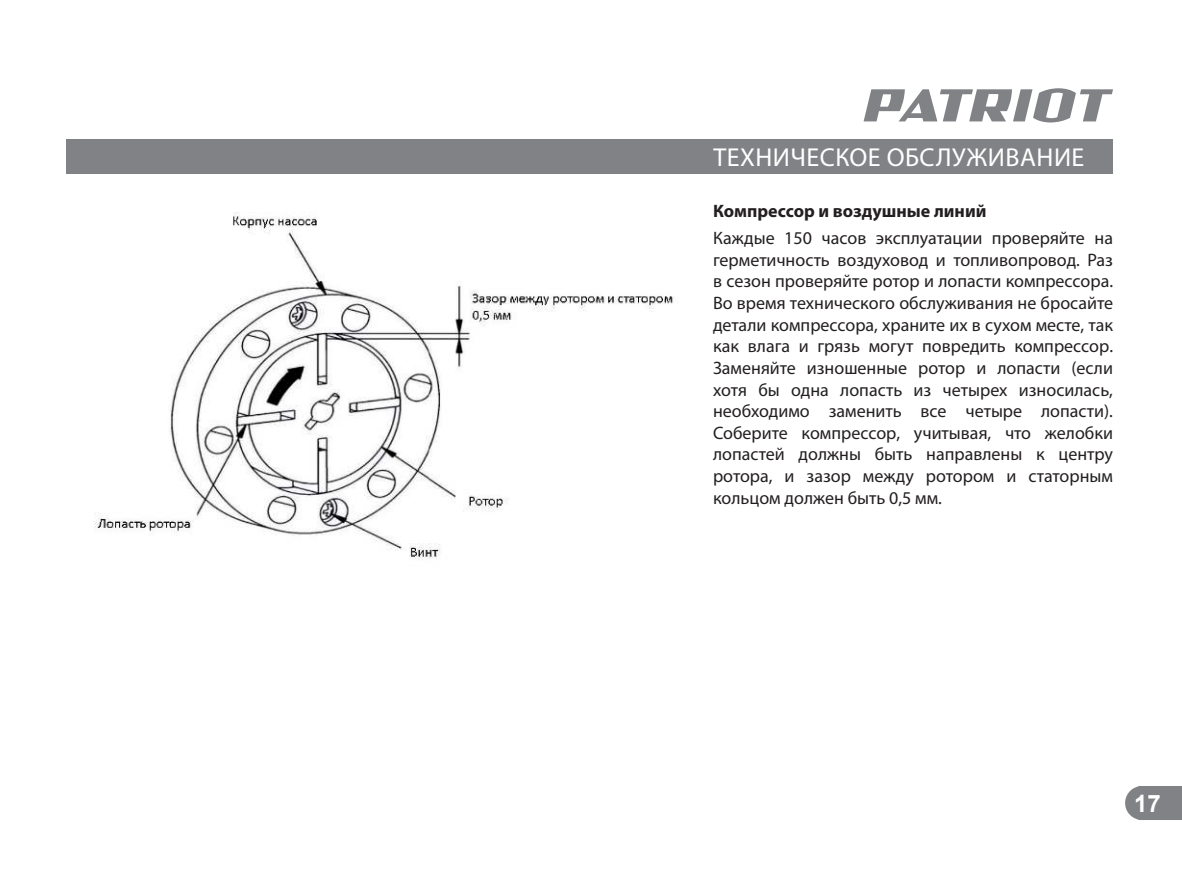
<style>
.page{position:relative;width:1182px;height:872px;background:#fff}
.page>*{position:absolute;margin:0;border:0;box-sizing:border-box;transform-origin:0 0}
.t1{font:26px "Myriad Pro";letter-spacing:.02em;color:#fff}
.t2{font:700 24px "Arial";color:#fff}
.t3{font:18px/21.6px "Myriad Pro";color:#231f20;text-align:justify}
.t4{font:700 18px "Myriad Pro";color:#231f20}
</style>
<div class="page">
<svg style="left:1125px;top:786px;width:57px;height:34px;background:#888a8d"></svg>
<svg style="left:864px;top:88px;width:249px;height:34px"></svg>
<div style="left:66px;top:139px;width:1047px;height:34px;background:#808285"></div>
<img style="left:95px;top:212px;width:579px;height:347px">
<h1 class="t1" style="left:713px;top:145px;width:373px">ТЕХНИЧЕСКОЕ ОБСЛУЖИВАНИЕ</h1>
<p class="t4" style="left:713px;top:202px;width:275px">Компрессор и воздушные линий</p>
<p class="t3" style="left:713px;top:228px;width:402px">Каждые 150 часов эксплуатации проверяйте на герметичность воздуховод и топливопровод. Раз в сезон проверяйте ротор и лопасти компрессора.<br>Во время технического обслуживания не бросайте детали компрессора, храните их в сухом месте, так как влага и грязь могут повредить компрессор.<br>Заменяйте изношенные ротор и лопасти (если хотя бы одна лопасть из четырех износилась, необходимо заменить все четыре лопасти).<br>Соберите компрессор, учитывая, что желобки лопастей должны быть направлены к центру ротора, и зазор между ротором и статорным кольцом должен быть 0,5 мм.</p>
<h2 class="t2" style="left:1134px;top:789px;width:28px">17</h2>
</div>
